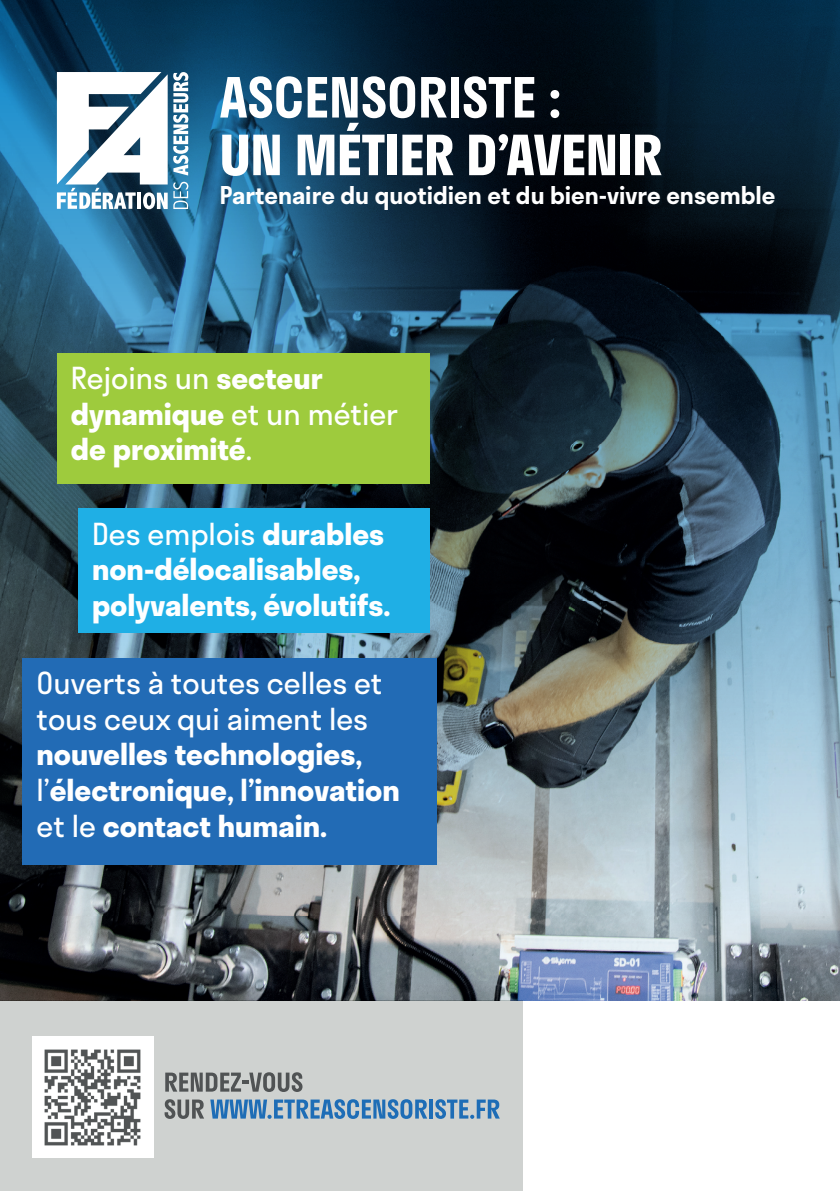
<style>
.page{position:relative;width:840px;height:1191px;background:#fff}
.page>*{position:absolute;margin:0;border:0;box-sizing:border-box;transform-origin:0 0}
.t1{font:700 54px "Stratos";color:#fff}
.t2{font:600 54px "Stratos";color:#fff}
.t3{font:700 29.6px/35.6px "Stratos";color:#fff}
.t4{font:600 24px "Stratos";color:#fff}
.s1{font-weight:400}
.s2{font-weight:600}
</style>
<div class="page">
<img style="left:0;top:0;width:839px;height:1000px">
<div style="left:0;top:1000px;width:522px;height:191px;background:#cfd2d0"></div>
<svg style="left:165px;top:1072px;width:137px;height:20px"></svg>
<svg style="left:164px;top:1099px;width:40px;height:20px"></svg>
<svg style="left:210px;top:1099px;width:217px;height:20px"></svg>
<hr style="left:429px;top:1099px;width:3px;height:19px;background:#1e6db6">
<svg style="left:435px;top:1099px;width:64px;height:20px"></svg>
<img style="left:32px;top:1036px;width:121px;height:121px">
<div style="left:23px;top:658px;width:414px;height:207px;background:#226bb5"></div>
<div style="left:78px;top:509px;width:351px;height:124px;background:#1fafe5"></div>
<div style="left:57px;top:353px;width:372px;height:131px;background:#9ecb3d"></div>
<svg style="left:57px;top:72px;width:131px;height:137px"></svg>
<h1 class="t2" style="left:220px;top:54px;width:343px">ASCENSORISTE :</h1>
<h1 class="t1" style="left:220px;top:112px;width:443px">UN MÉTIER D’AVENIR</h1>
<p class="t4" style="left:220px;top:176px;width:557px">Partenaire du quotidien et du bien-vivre ensemble</p>
<p class="t3" style="left:71px;top:359px;width:328px"><span class="s1">Rejoins un</span> secteur dynamique <span class="s1">et un métier </span>de proximité<span class="s1">.</span></p>
<p class="t3" style="left:92px;top:515px;width:300px"><span class="s1">Des emplois</span> durables non-délocalisables, polyvalents, évolutifs.</p>
<p class="t3" style="left:37px;top:664px;width:364px"><span class="s1">Ouverts à toutes celles et tous ceux qui aiment les </span>nouvelles technologies<span class="s2">, </span><span class="s1">l’</span>électronique<span class="s2">, l’</span>innovation <span class="s1">et le</span> contact humain.</p>
</div>
